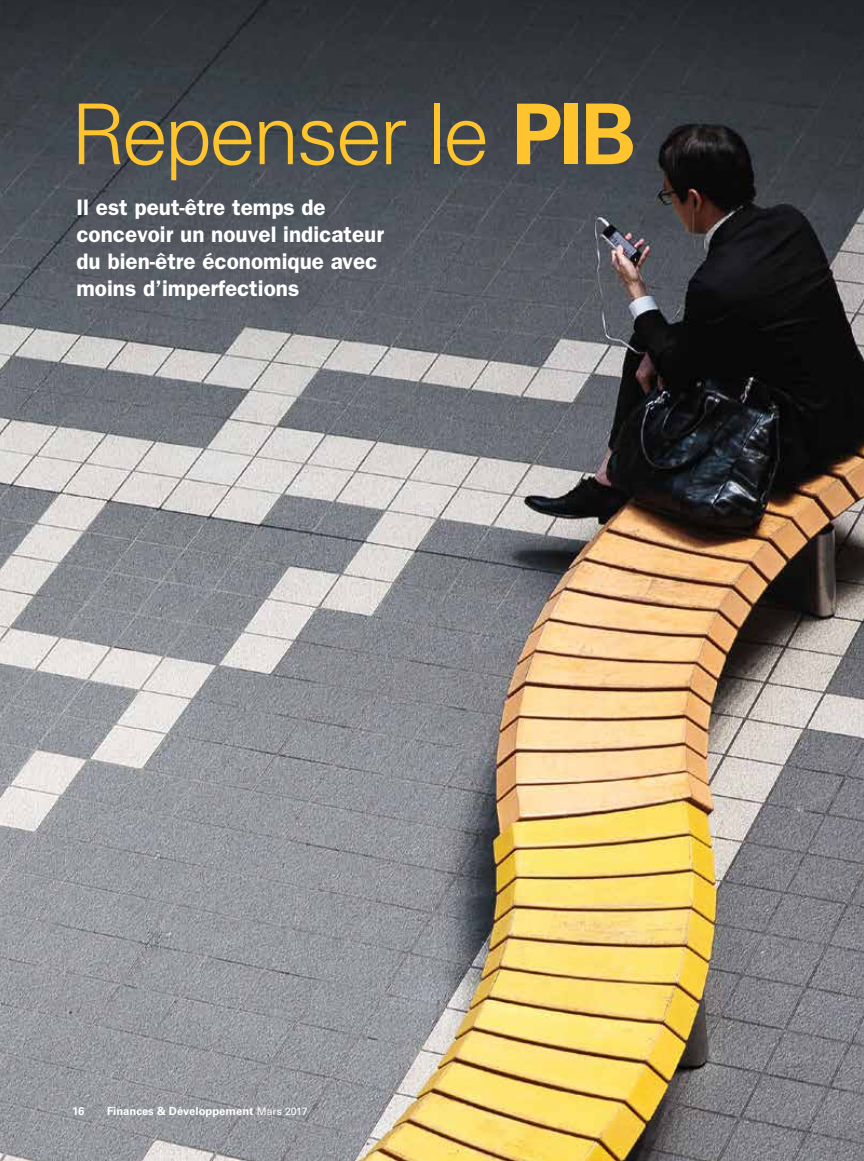
<style>
.page{position:relative;width:864px;height:1161px;background:#fff}
.page>*{position:absolute;margin:0;border:0;box-sizing:border-box;transform-origin:0 0}
.t1{font:300 84px "Univers LT Std";letter-spacing:-.035em;color:#fdc42d}
.t2{font:600 22.5px/27px "ITC Franklin Gothic Std";color:#fff}
.t3{font:700 11.25px "Univers LT Std";color:#fff}
.s1{font-weight:700}
.s2{font-weight:400;font-size:10.5px}
</style>
<div class="page">
<img style="left:0;top:0;width:864px;height:1161px">
<h1 class="t1" style="left:70px;top:84px;width:568px">Repenser le <span class="s1">PIB</span></h1>
<p class="t2" style="left:76px;top:194px;width:309px">Il est peut-être temps de concevoir un nouvel indicateur du bien-être économique avec moins d’imperfections</p>
<p class="t3" style="left:72px;top:1105px;width:14px">16</p>
<p class="t3" style="left:107px;top:1105px;width:202px">Finances &amp; Développement <span class="s2">Mars 2017</span></p>
</div>
